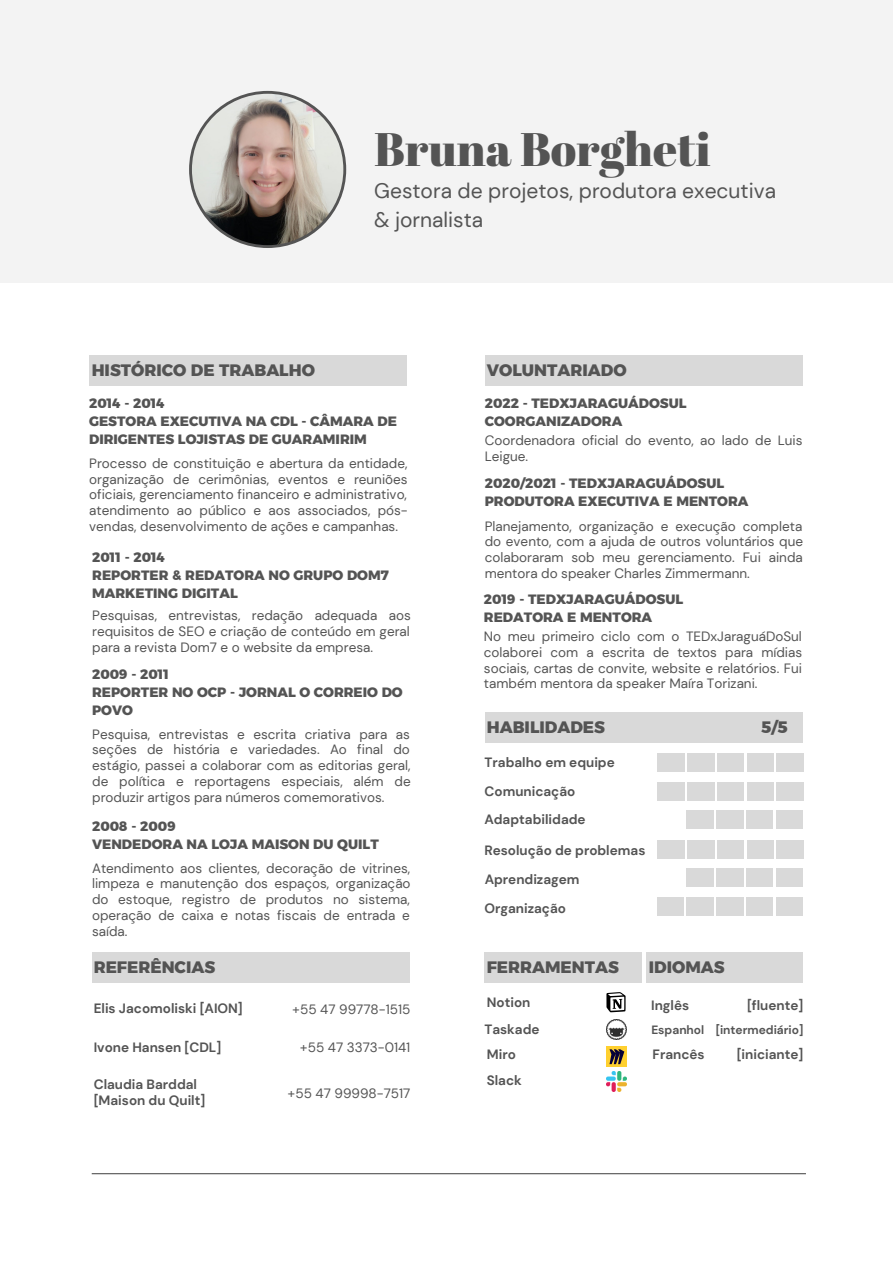
<style>
.page{position:relative;width:893px;height:1264px;background:#fff}
.page>*{position:absolute;margin:0;border:0;box-sizing:border-box;transform-origin:0 0}
.t1{font:46.95px "Abril Fatface";color:#545454}
.t2{font:21px/29.2px "DM Sans";color:#545454}
.t3{font:700 16.5px "Kief Montaser Extra";color:#545454}
.t4{font:13.5px/15.8px "DM Sans";color:#545454;text-align:justify}
.t5{font:700 13.5px/18px "Kief Montaser Extra";color:#545454}
.t6{font:700 13.5px/28.7px "DM Sans";color:#545454}
.t7{font:700 12px "DM Sans";color:#545454}
</style>
<div class="page">
<div style="left:0;top:0;width:892px;height:282px;background:#f3f3f3"></div>
<svg style="left:189px;top:91px;width:157px;height:157px"></svg>
<div style="left:89px;top:355px;width:318px;height:31px;background:#d9d9d9"></div>
<hr style="left:92px;top:1173px;width:713px;height:1px;background:#545454">
<div style="left:92px;top:951px;width:317px;height:31px;background:#d9d9d9"></div>
<div style="left:484px;top:712px;width:318px;height:30px;background:#d9d9d9"></div>
<div style="left:484px;top:951px;width:157px;height:31px;background:#d9d9d9"></div>
<div style="left:646px;top:951px;width:156px;height:31px;background:#d9d9d9"></div>
<div style="left:484px;top:355px;width:318px;height:31px;background:#d9d9d9"></div>
<div style="left:606px;top:1046px;width:20px;height:20px;background:#ffd02f"></div>
<svg style="left:609px;top:1049px;width:15px;height:15px"></svg>
<img style="left:606px;top:1019px;width:20px;height:20px">
<img style="left:606px;top:1071px;width:20px;height:20px">
<svg style="left:606px;top:992px;width:19px;height:20px"></svg>
<div style="left:776px;top:753px;width:27px;height:18px;background:#d9d9d9"></div>
<div style="left:747px;top:753px;width:26px;height:18px;background:#d9d9d9"></div>
<div style="left:717px;top:753px;width:26px;height:18px;background:#d9d9d9"></div>
<div style="left:687px;top:753px;width:27px;height:18px;background:#d9d9d9"></div>
<div style="left:657px;top:753px;width:27px;height:18px;background:#d9d9d9"></div>
<div style="left:776px;top:782px;width:27px;height:18px;background:#d9d9d9"></div>
<div style="left:747px;top:782px;width:26px;height:18px;background:#d9d9d9"></div>
<div style="left:717px;top:782px;width:26px;height:18px;background:#d9d9d9"></div>
<div style="left:687px;top:782px;width:27px;height:18px;background:#d9d9d9"></div>
<div style="left:657px;top:782px;width:27px;height:18px;background:#d9d9d9"></div>
<div style="left:776px;top:810px;width:26px;height:18px;background:#d9d9d9"></div>
<div style="left:746px;top:810px;width:26px;height:18px;background:#d9d9d9"></div>
<div style="left:716px;top:810px;width:27px;height:18px;background:#d9d9d9"></div>
<div style="left:686px;top:810px;width:27px;height:18px;background:#d9d9d9"></div>
<div style="left:776px;top:868px;width:26px;height:18px;background:#d9d9d9"></div>
<div style="left:746px;top:868px;width:26px;height:18px;background:#d9d9d9"></div>
<div style="left:716px;top:868px;width:27px;height:18px;background:#d9d9d9"></div>
<div style="left:686px;top:868px;width:27px;height:18px;background:#d9d9d9"></div>
<div style="left:776px;top:840px;width:27px;height:18px;background:#d9d9d9"></div>
<div style="left:747px;top:840px;width:26px;height:18px;background:#d9d9d9"></div>
<div style="left:717px;top:840px;width:26px;height:18px;background:#d9d9d9"></div>
<div style="left:687px;top:840px;width:27px;height:18px;background:#d9d9d9"></div>
<div style="left:658px;top:840px;width:26px;height:18px;background:#d9d9d9"></div>
<div style="left:776px;top:897px;width:26px;height:18px;background:#d9d9d9"></div>
<div style="left:746px;top:897px;width:26px;height:18px;background:#d9d9d9"></div>
<div style="left:716px;top:897px;width:27px;height:18px;background:#d9d9d9"></div>
<div style="left:686px;top:897px;width:27px;height:18px;background:#d9d9d9"></div>
<div style="left:657px;top:897px;width:26px;height:18px;background:#d9d9d9"></div>
<h1 class="t1" style="left:374px;top:116px;width:338px">Bruna Borgheti</h1>
<p class="t3" style="left:92px;top:360px;width:225px">HISTÓRICO DE TRABALHO</p>
<h2 class="t2" style="left:374px;top:176px;width:403px">Gestora de projetos, produtora executiva &amp; jornalista</h2>
<p class="t3" style="left:487px;top:360px;width:141px">VOLUNTARIADO</p>
<p class="t5" style="left:89px;top:394px;width:309px">2014 - 2014<br>GESTORA EXECUTIVA NA CDL - CÂMARA DE<br>DIRIGENTES LOJISTAS DE GUARAMIRIM</p>
<p class="t4" style="left:89px;top:455px;width:320px">Processo de constituição e abertura da entidade, organização de cerimônias, eventos e reuniões oficiais, gerenciamento financeiro e administrativo, atendimento ao público e aos associados, pós&shy;vendas, desenvolvimento de ações e campanhas.</p>
<p class="t5" style="left:92px;top:548px;width:298px">2011 - 2014<br>REPORTER &amp; REDATORA NO GRUPO DOM7<br>MARKETING DIGITAL</p>
<p class="t4" style="left:92px;top:608px;width:320px">Pesquisas, entrevistas, redação adequada aos requisitos de SEO e criação de conteúdo em geral para a revista Dom7 e o website da empresa.</p>
<p class="t5" style="left:92px;top:665px;width:312px">2009 - 2011<br>REPORTER NO OCP - JORNAL O CORREIO DO<br>POVO</p>
<p class="t4" style="left:92px;top:726px;width:320px">Pesquisa, entrevistas e escrita criativa para as seções de história e variedades. Ao final do estágio, passei a colaborar com as editorias geral, de política e reportagens especiais, além de produzir artigos para números comemorativos.</p>
<p class="t5" style="left:92px;top:817px;width:288px">2008 - 2009<br>VENDEDORA NA LOJA MAISON DU QUILT</p>
<p class="t4" style="left:92px;top:860px;width:320px">Atendimento aos clientes, decoração de vitrines, limpeza e manutenção dos espaços, organização do estoque, registro de produtos no sistema, operação de caixa e notas fiscais de entrada e saída.</p>
<p class="t3" style="left:94px;top:956px;width:123px">REFERÊNCIAS</p>
<p class="t6" style="left:94px;top:994px;width:150px">Elis Jacomoliski [AION]</p>
<p class="t6" style="left:94px;top:1033px;width:129px">Ivone Hansen [CDL]</p>
<p class="t6" style="left:94px;top:1076px;width:113px;line-height:15.8px">Claudia Barddal [Maison du Quilt]</p>
<p class="t4" style="left:292px;top:1001px;width:120px">+55 47 99778-1515</p>
<p class="t4" style="left:300px;top:1039px;width:112px">+55 47 3373-0141</p>
<p class="t4" style="left:287px;top:1085px;width:124px">+55 47 99998-7517</p>
<p class="t5" style="left:484px;top:394px;width:203px">2022 - TEDXJARAGUÁDOSUL<br>COORGANIZADORA</p>
<p class="t4" style="left:484px;top:433px;width:319px">Coordenadora oficial do evento, ao lado de Luis<br>Leigue.</p>
<p class="t5" style="left:484px;top:474px;width:265px">2020/2021 - TEDXJARAGUÁDOSUL<br>PRODUTORA EXECUTIVA E MENTORA</p>
<p class="t4" style="left:484px;top:518px;width:320px">Planejamento, organização e execução completa do evento, com a ajuda de outros voluntários que colaboraram sob meu gerenciamento. Fui ainda mentora do speaker Charles Zimmermann.</p>
<p class="t5" style="left:484px;top:590px;width:201px">2019 - TEDXJARAGUÁDOSUL<br>REDATORA E MENTORA</p>
<p class="t4" style="left:484px;top:628px;width:320px">No meu primeiro ciclo com o TEDxJaraguáDoSul colaborei com a escrita de textos para mídias sociais, cartas de convite, website e relatórios. Fui também mentora da speaker Maíra Torizani.</p>
<p class="t3" style="left:487px;top:716px;width:120px">HABILIDADES</p>
<p class="t3" style="left:761px;top:716px;width:28px">5/5</p>
<p class="t6" style="left:484px;top:747px;width:132px">Trabalho em equipe<br>Comunicação<br>Adaptabilidade</p>
<p class="t6" style="left:484px;top:835px;width:162px;line-height:29.2px">Resolução de problemas<br>Aprendizagem<br>Organização</p>
<p class="t3" style="left:486px;top:956px;width:134px">FERRAMENTAS</p>
<p class="t6" style="left:484px;top:988px;width:57px;line-height:26.7px">Notion<br>Taskade</p>
<p class="t6" style="left:486px;top:1040px;width:37px;line-height:26.7px">Miro<br>Slack</p>
<p class="t3" style="left:648px;top:956px;width:77px">IDIOMAS</p>
<p class="t6" style="left:651px;top:991px;width:40px">Inglês</p>
<p class="t6" style="left:747px;top:991px;width:58px">[fluente]</p>
<p class="t6" style="left:652px;top:1039px;width:53px">Francês</p>
<p class="t6" style="left:736px;top:1039px;width:68px">[iniciante]</p>
<p class="t7" style="left:651px;top:1022px;width:153px">Espanhol [intermediário]</p>
</div>
